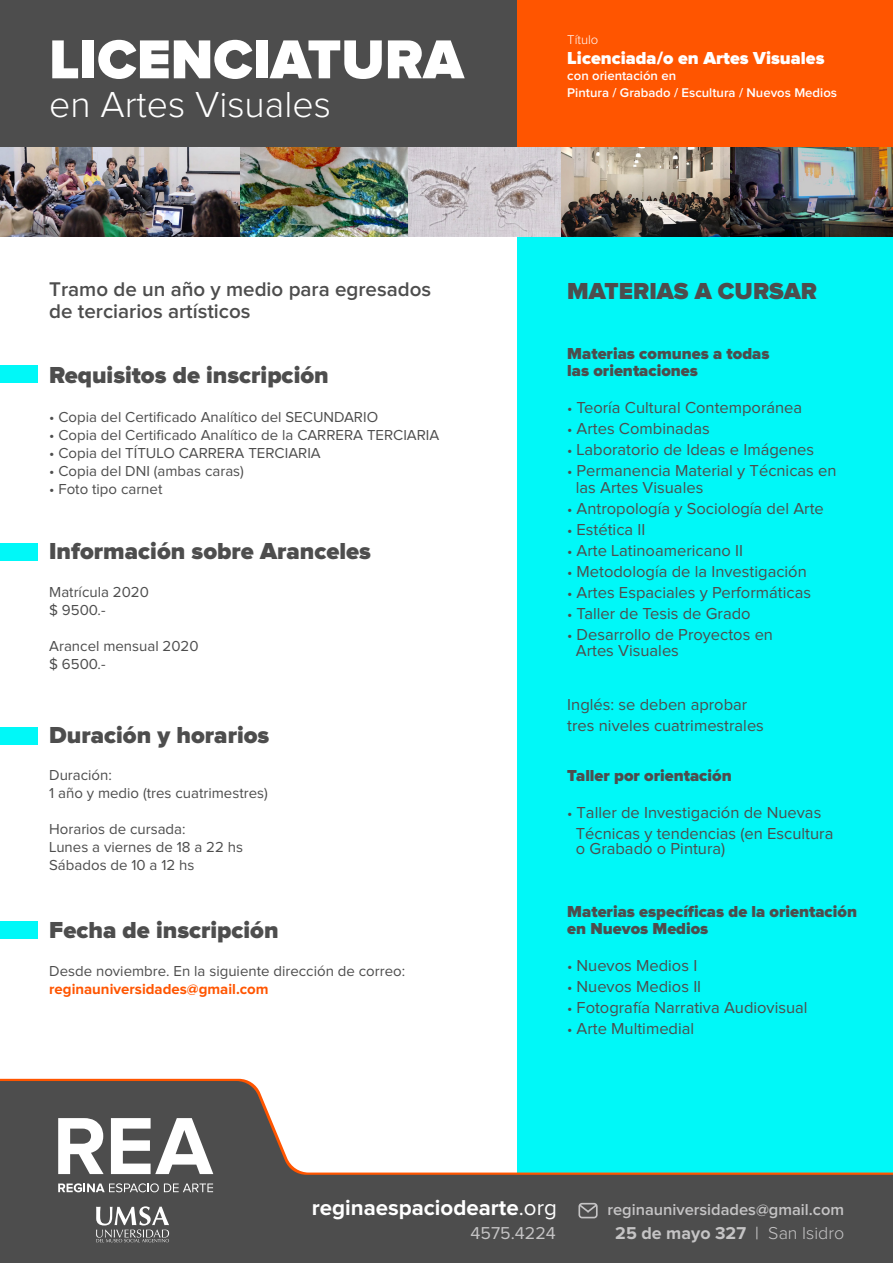
<style>
.page{position:relative;width:893px;height:1263px;background:#fff}
.page>*{position:absolute;margin:0;border:0;box-sizing:border-box;transform-origin:0 0}
.t1{font:900 56.85px "Proxima Nova";color:#fff}
.t2{font:300 37.5px "Proxima Nova";color:#fff}
.t3{font:900 24px "Proxima Nova";color:#4d4d4d}
.t4{font:700 22.35px "Proxima Nova";color:#fff}
.t5{font:600 20.55px/21.9px "Proxima Nova";color:#4d4d4d}
.t6{font:900 18px "Proxima Nova";color:#fff}
.t7{font:700 17.85px "Proxima Nova";color:#c5c4c5}
.t8{font:17.85px "Proxima Nova";color:#c5c4c5}
.t9{font:16.5px/16.5px "Proxima Nova";color:#4d4d4d}
.t10{font:900 16.5px/16.5px "Proxima Nova";color:#4d4d4d}
.t11{font:600 16.35px "Proxima Nova";color:#c5c4c5}
.t12{font:15px/18px "Proxima Nova";color:#4d4d4d}
.t13{font:700 15px "Proxima Nova";color:#f50}
.t14{font:600 13.05px/16.5px "Proxima Nova";color:#fff}
.t15{font:300 13.05px "Proxima Nova";color:#fff}
.s1{font-size:15px}
.s2{font-weight:400}
.s3{font-weight:300}
</style>
<div class="page">
<div style="left:518px;top:0;width:375px;height:1208px;background:#00f8f8"></div>
<div style="left:0;top:0;width:893px;height:148px;background:#4d4d4d"></div>
<div style="left:518px;top:0;width:375px;height:148px;background:#f50"></div>
<img style="left:408px;top:148px;width:153px;height:89px">
<img style="left:730px;top:148px;width:163px;height:89px">
<img style="left:240px;top:148px;width:168px;height:89px">
<img style="left:1px;top:148px;width:239px;height:89px">
<img style="left:561px;top:148px;width:169px;height:89px">
<svg style="left:0;top:1081px;width:893px;height:182px;fill:#4d4d4d"></svg>
<svg style="left:58px;top:1118px;width:46px;height:56px"></svg>
<svg style="left:111px;top:1118px;width:102px;height:56px"></svg>
<svg style="left:58px;top:1183px;width:155px;height:9px"></svg>
<svg style="left:578px;top:1203px;width:20px;height:15px"></svg>
<svg style="left:96px;top:1206px;width:73px;height:36px"></svg>
<div style="left:0;top:366px;width:37px;height:17px;background:#00f8f8"></div>
<div style="left:0;top:543px;width:37px;height:18px;background:#00f8f8"></div>
<div style="left:0;top:727px;width:37px;height:17px;background:#00f8f8"></div>
<div style="left:0;top:921px;width:37px;height:18px;background:#00f8f8"></div>
<h1 class="t1" style="left:49px;top:33px;width:416px">LICENCIATURA</h1>
<h2 class="t2" style="left:49px;top:88px;width:283px">en Artes Visuales</h2>
<p class="t5" style="left:49px;top:279px;width:383px">Tramo de un año y medio para egresados de terciarios artísticos</p>
<h3 class="t3" style="left:49px;top:364px;width:281px">Requisitos de inscripción</h3>
<p class="t12" style="left:49px;top:409px;width:330px">• Copia del Certificado Analítico del SECUNDARIO</p>
<p class="t12" style="left:49px;top:427px;width:392px">• Copia del Certificado Analítico de la CARRERA TERCIARIA</p>
<p class="t12" style="left:49px;top:445px;width:273px">• Copia del TÍTULO CARRERA TERCIARIA</p>
<p class="t12" style="left:49px;top:463px;width:196px">• Copia del DNI (ambas caras)</p>
<p class="t12" style="left:49px;top:481px;width:115px">• Foto tipo carnet</p>
<h3 class="t3" style="left:49px;top:540px;width:323px">Información sobre Aranceles</h3>
<p class="t12" style="left:49px;top:583px;width:101px">Matrícula 2020 $ 9500.-</p>
<p class="t12" style="left:49px;top:637px;width:151px">Arancel mensual 2020 $ 6500.-</p>
<h3 class="t3" style="left:49px;top:724px;width:222px">Duración y horarios</h3>
<p class="t12" style="left:49px;top:767px;width:220px">Duración:<br>1 año y medio (tres cuatrimestres)</p>
<p class="t12" style="left:49px;top:821px;width:195px">Horarios de cursada:<br>Lunes a viernes de 18 a 22 hs<br>Sábados de 10 a 12 hs</p>
<h3 class="t3" style="left:49px;top:919px;width:231px">Fecha de inscripción</h3>
<p class="t12" style="left:49px;top:962px;width:357px">Desde noviembre. En la siguiente dirección de correo:</p>
<p class="t13" style="left:49px;top:982px;width:221px">reginauniversidades@gmail.com</p>
<p class="t15" style="left:567px;top:34px;width:33px">Título</p>
<p class="t6" style="left:567px;top:49px;width:259px">Licenciada/o en Artes Visuales</p>
<p class="t14" style="left:567px;top:68px;width:271px">con orientación en<br>Pintura / Grabado / Escultura / Nuevos Medios</p>
<h3 class="t3" style="left:567px;top:280px;width:251px">MATERIAS A CURSAR</h3>
<p class="t10" style="left:567px;top:346px;width:204px">Materias comunes a todas las orientaciones</p>
<p class="t9" style="left:567px;top:400px;width:236px"><span class="s1">•</span> Teoría Cultural Contemporánea</p>
<p class="t9" style="left:567px;top:421px;width:144px"><span class="s1">•</span> Artes Combinadas</p>
<p class="t9" style="left:567px;top:442px;width:248px"><span class="s1">•</span> Laboratorio de Ideas e Imágenes</p>
<p class="t9" style="left:576px;top:463px;width:262px;text-indent:-9px"><span class="s1">•</span> Permanencia Material y Técnicas en las Artes Visuales</p>
<p class="t9" style="left:567px;top:501px;width:258px"><span class="s1">•</span> Antropología y Sociología del Arte</p>
<p class="t9" style="left:567px;top:522px;width:80px"><span class="s1">•</span> Estética II</p>
<p class="t9" style="left:567px;top:543px;width:177px"><span class="s1">•</span> Arte Latinoamericano II</p>
<p class="t9" style="left:567px;top:564px;width:241px"><span class="s1">•</span> Metodología de la Investigación</p>
<p class="t9" style="left:567px;top:585px;width:245px"><span class="s1">•</span> Artes Espaciales y Performáticas</p>
<p class="t9" style="left:567px;top:606px;width:185px"><span class="s1">•</span> Taller de Tesis de Grado</p>
<p class="t9" style="left:576px;top:627px;width:199px;text-indent:-9px"><span class="s1">•</span> Desarrollo de Proyectos en<br>Artes Visuales</p>
<p class="t9" style="left:567px;top:695px;width:198px;line-height:21px">Inglés: se deben aprobar tres niveles cuatrimestrales</p>
<p class="t10" style="left:567px;top:768px;width:166px">Taller por orientación</p>
<p class="t9" style="left:576px;top:803px;width:259px;line-height:21px;text-indent:-9px"><span class="s1">•</span> Taller de Investigación de Nuevas<br>Técnicas y tendencias (en Escultura</p>
<p class="t9" style="left:576px;top:841px;width:151px">o Grabado o Pintura)</p>
<p class="t10" style="left:567px;top:904px;width:291px">Materias específicas de la orientación en Nuevos Medios</p>
<p class="t9" style="left:567px;top:958px;width:131px"><span class="s1">•</span> Nuevos Medios I</p>
<p class="t9" style="left:567px;top:979px;width:135px"><span class="s1">•</span> Nuevos Medios II</p>
<p class="t9" style="left:567px;top:1000px;width:242px"><span class="s1">•</span> Fotografía Narrativa Audiovisual</p>
<p class="t9" style="left:567px;top:1021px;width:128px"><span class="s1">•</span> Arte Multimedial</p>
<h3 class="t4" style="left:312px;top:1197px;width:247px">reginaespaciodearte<span class="s2">.org</span></h3>
<p class="t11" style="left:607px;top:1202px;width:238px">reginauniversidades@gmail.com</p>
<p class="t8" style="left:471px;top:1225px;width:87px">4575.4224</p>
<p class="t7" style="left:615px;top:1224px;width:230px">25 de mayo 327 <span class="s2">|</span> <span class="s3">San Isidro</span></p>
</div>
